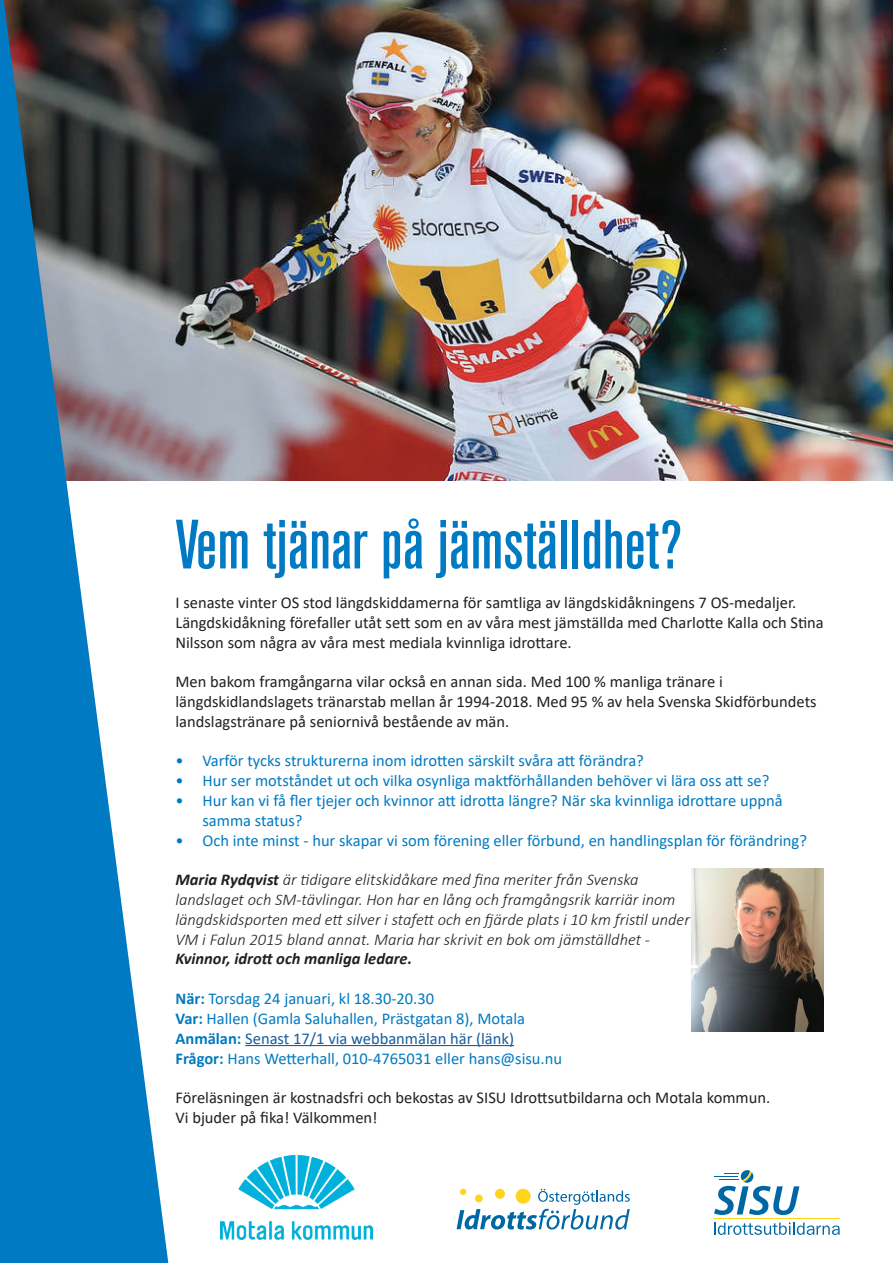
<style>
.page{position:relative;width:893px;height:1263px;background:#fff}
.page>*{position:absolute;margin:0;border:0;box-sizing:border-box;transform-origin:0 0}
.t1{font:500 condensed 69px "Akzidenz Grotesk BE";color:#007ac2}
.t2{font:16.5px/19.8px "Calibri";color:#231f20}
.t3{font:16.5px/19.8px "Calibri";color:#007ac2}
.t4{font:italic 300 16.5px/19.8px "Calibri";color:#231f20}
.t5{font:italic 700 16.5px "Calibri";color:#231f20}
.s1{font-weight:700}
.s2{color:#175d9e}
</style>
<div class="page">
<svg style="left:714px;top:1170px;width:85px;height:45px"></svg>
<hr style="left:713px;top:1217px;width:127px;height:1px;background:#fed41d">
<svg style="left:714px;top:1222px;width:126px;height:13px"></svg>
<svg style="left:457px;top:1189px;width:173px;height:40px"></svg>
<div style="left:495px;top:1189px;width:10px;height:10px;background:#fed41d;border-radius:50%"></div>
<div style="left:475px;top:1194px;width:8px;height:8px;background:#fed41d;border-radius:50%"></div>
<img style="left:168px;top:0;width:725px;height:480px">
<hr style="left:245px;top:1045px;width:269px;height:1px;background:#175d9e">
<img style="left:692px;top:868px;width:131px;height:164px">
<img style="left:220px;top:1155px;width:153px;height:85px">
<svg style="left:0;top:0;width:168px;height:1263px;fill:#007ac2"></svg>
<h1 class="t1" style="left:175px;top:506px;width:508px">Vem tjänar på jämställdhet?</h1>
<p class="t2" style="left:175px;top:592px;width:650px">I senaste vinter OS stod längdskiddamerna för samtliga av längdskidåkningens 7 OS-medaljer.<br>Längdskidåkning förefaller utåt sett som en av våra mest jämställda med Charlotte Kalla och Stina<br>Nilsson som några av våra mest mediala kvinnliga idrottare.</p>
<p class="t2" style="left:175px;top:671px;width:643px">Men bakom framgångarna vilar också en annan sida. Med 100 % manliga tränare i längdskidlandslagets tränarstab mellan år 1994-2018. Med 95 % av hela Svenska Skidförbundets landslagstränare på seniornivå bestående av män.</p>
<p class="t3" style="left:175px;top:751px;width:470px">• Varför tycks strukturerna inom idrotten särskilt svåra att förändra?</p>
<p class="t3" style="left:175px;top:770px;width:595px">• Hur ser motståndet ut och vilka osynliga maktförhållanden behöver vi lära oss att se?</p>
<p class="t3" style="left:202px;top:790px;width:582px;text-indent:-27px">• Hur kan vi få fler tjejer och kvinnor att idrotta längre? När ska kvinnliga idrottare uppnå samma status?</p>
<p class="t3" style="left:175px;top:830px;width:633px">• Och inte minst - hur skapar vi som förening eller förbund, en handlingsplan för förändring?</p>
<p class="t4" style="left:175px;top:870px;width:516px"><span class="s1">Maria Rydqvist</span> är tidigare elitskidåkare med fina meriter från Svenska landslaget och SM-tävlingar. Hon har en lång och framgångsrik karriär inom längdskidsporten med ett silver i stafett och en fjärde plats i 10 km fristil under VM i Falun 2015 bland annat. Maria har skrivit en bok om jämställdhet -</p>
<p class="t5" style="left:175px;top:947px;width:238px">Kvinnor, idrott och manliga ledare.</p>
<p class="t3" style="left:175px;top:988px;width:388px"><span class="s1">När:</span> Torsdag 24 januari, kl 18.30-20.30<br><span class="s1">Var:</span> Hallen (Gamla Saluhallen, Prästgatan 8), Motala <span class="s1">Anmälan:</span> <span class="s2">Senast 17/1 via webbanmälan här (länk)<br></span><span class="s1">Frågor:</span> Hans Wetterhall, 010-4765031 eller hans@sisu.nu</p>
<p class="t2" style="left:175px;top:1087px;width:596px">Föreläsningen är kostnadsfri och bekostas av SISU Idrottsutbildarna och Motala kommun.<br>Vi bjuder på fika! Välkommen!</p>
</div>
